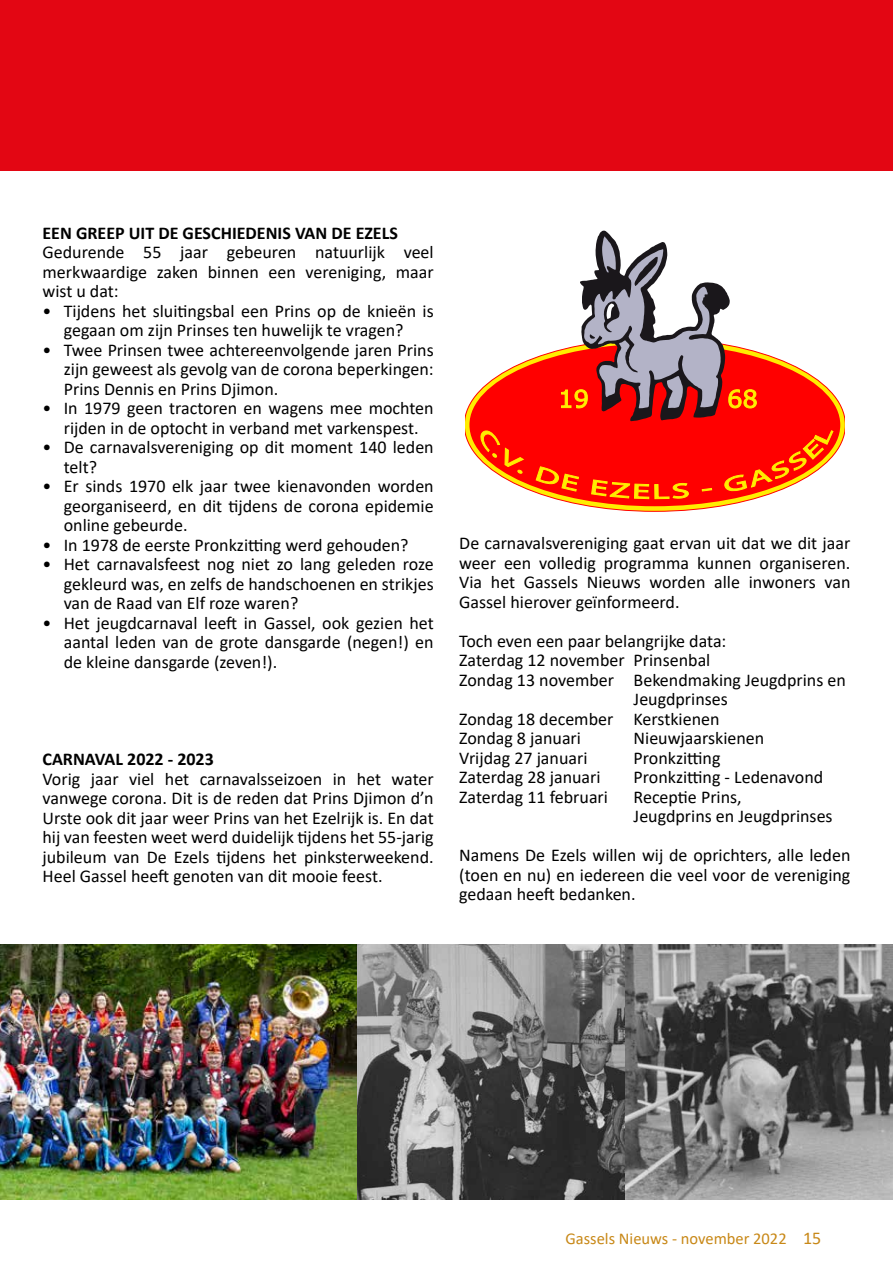
<style>
.page{position:relative;width:893px;height:1263px;background:#fff}
.page>*{position:absolute;margin:0;border:0;box-sizing:border-box;transform-origin:0 0}
.t1{font:18px/19.5px "Calibri";color:#000;text-align:justify}
.t2{font:700 18px "Calibri";color:#000}
.t3{font:16.5px "Calibri";color:#c88817}
.s1{font-size:18px}
</style>
<div class="page">
<div style="left:0;top:0;width:893px;height:170px;background:#e30613"></div>
<img style="left:0;top:944px;width:893px;height:255px">
<svg style="left:465px;top:349px;width:379px;height:163px"></svg>
<div style="left:469px;top:344px;width:371px;height:162px;background:#f00;border-radius:50%"></div>
<svg style="left:561px;top:231px;width:195px;height:190px"></svg>
<svg style="left:480px;top:430px;width:43px;height:43px"></svg>
<svg style="left:536px;top:467px;width:43px;height:24px"></svg>
<svg style="left:591px;top:480px;width:58px;height:19px"></svg>
<svg style="left:655px;top:483px;width:33px;height:16px"></svg>
<svg style="left:702px;top:488px;width:10px;height:3px"></svg>
<svg style="left:724px;top:431px;width:109px;height:60px"></svg>
<p class="t2" style="left:43px;top:220px;width:357px">EEN GREEP UIT DE GESCHIEDENIS VAN DE EZELS</p>
<p class="t1" style="left:43px;top:242px;width:393px">Gedurende 55 jaar gebeuren natuurlijk veel merkwaardige zaken binnen een vereniging, maar wist u dat:</p>
<p class="t1" style="left:43px;top:301px;width:393px;text-align:center">• Tijdens het sluitingsbal een Prins op de knieën is gegaan om zijn Prinses ten huwelijk te vragen?</p>
<p class="t1" style="left:64px;top:340px;width:371px;text-indent:-21px">• Twee Prinsen twee achtereenvolgende jaren Prins zijn geweest als gevolg van de corona beperkingen:<br>Prins Dennis en Prins Djimon.</p>
<p class="t1" style="left:43px;top:398px;width:393px;text-align:center">• In 1979 geen tractoren en wagens mee mochten rijden in de optocht in verband met varkenspest.</p>
<p class="t1" style="left:64px;top:437px;width:371px;text-indent:-21px">• De carnavalsvereniging op dit moment 140 leden telt?</p>
<p class="t1" style="left:64px;top:476px;width:371px;text-indent:-21px">• Er sinds 1970 elk jaar twee kienavonden worden georganiseerd, en dit tijdens de corona epidemie online gebeurde.</p>
<p class="t1" style="left:43px;top:535px;width:368px">• In 1978 de eerste Pronkzitting werd gehouden?</p>
<p class="t1" style="left:64px;top:554px;width:371px;text-indent:-21px">• Het carnavalsfeest nog niet zo lang geleden roze gekleurd was, en zelfs de handschoenen en strikjes van de Raad van Elf roze waren?</p>
<p class="t1" style="left:64px;top:613px;width:371px;text-indent:-21px">• Het jeugdcarnaval leeft in Gassel, ook gezien het aantal leden van de grote dansgarde (negen!) en de kleine dansgarde (zeven!).</p>
<p class="t2" style="left:43px;top:747px;width:173px">CARNAVAL 2022 - 2023</p>
<p class="t1" style="left:43px;top:769px;width:393px">Vorig jaar viel het carnavalsseizoen in het water vanwege corona. Dit is de reden dat Prins Djimon d’n Urste ook dit jaar weer Prins van het Ezelrijk is. En dat hij van feesten weet werd duidelijk tijdens het 55-jarig jubileum van De Ezels tijdens het pinksterweekend.<br>Heel Gassel heeft genoten van dit mooie feest.</p>
<p class="t1" style="left:459px;top:533px;width:393px">De carnavalsvereniging gaat ervan uit dat we dit jaar weer een volledig programma kunnen organiseren.<br>Via het Gassels Nieuws worden alle inwoners van Gassel hierover geïnformeerd.</p>
<p class="t1" style="left:459px;top:630px;width:269px">Toch even een paar belangrijke data:</p>
<p class="t1" style="left:459px;top:650px;width:253px">Zaterdag 12 november Prinsenbal</p>
<p class="t1" style="left:459px;top:669px;width:388px">Zondag 13 november Bekendmaking Jeugdprins en</p>
<p class="t1" style="left:634px;top:689px;width:96px">Jeugdprinses</p>
<p class="t1" style="left:459px;top:709px;width:262px">Zondag 18 december Kerstkienen</p>
<p class="t1" style="left:459px;top:728px;width:123px">Zondag 8 januari</p>
<p class="t1" style="left:634px;top:728px;width:132px">Nieuwjaarskienen</p>
<p class="t1" style="left:459px;top:748px;width:130px">Vrijdag 27 januari</p>
<p class="t1" style="left:634px;top:748px;width:88px">Pronkzitting</p>
<p class="t1" style="left:459px;top:767px;width:143px">Zaterdag 28 januari</p>
<p class="t1" style="left:634px;top:767px;width:191px">Pronkzitting - Ledenavond</p>
<p class="t1" style="left:459px;top:787px;width:150px">Zaterdag 11 februari</p>
<p class="t1" style="left:634px;top:787px;width:201px">Receptie Prins,<br>Jeugdprins en Jeugdprinses</p>
<p class="t1" style="left:459px;top:845px;width:393px">Namens De Ezels willen wij de oprichters, alle leden (toen en nu) en iedereen die veel voor de vereniging gedaan heeft bedanken.</p>
<p class="t3" style="left:565px;top:1227px;width:257px">Gassels Nieuws - november 2022 <span class="s1">15</span></p>
</div>
